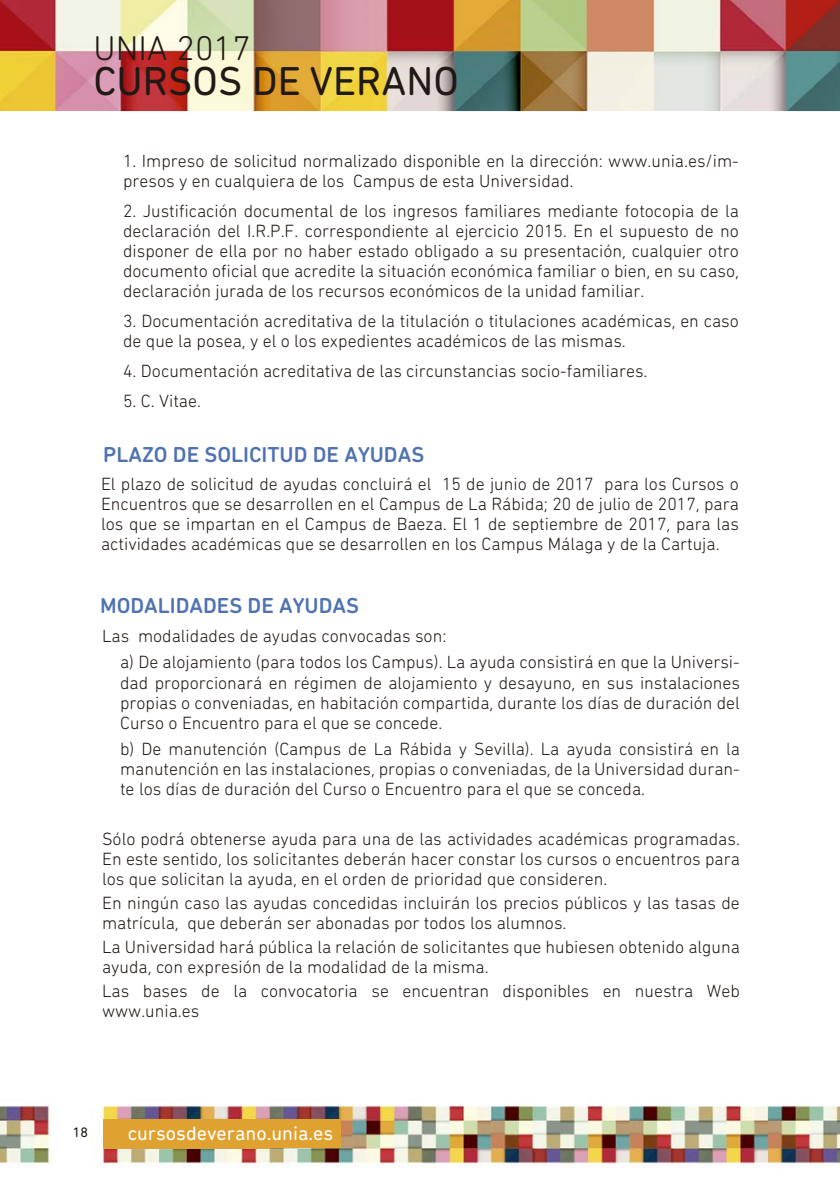
<style>
.page{position:relative;width:840px;height:1191px;background:#fff}
.page>*{position:absolute;margin:0;border:0;box-sizing:border-box;transform-origin:0 0}
.t1{font:41px "DIN Next Rounded LT Pro";color:#211915}
.t2{font:300 35px "DIN Next Rounded LT Pro";color:#211915}
.t3{font:500 22px "DIN Next Rounded LT Pro";color:#5072b1}
.t4{font:20px "DIN Next Rounded LT Pro";color:#fff}
.t5{font:300 18px/20px "DIN Next Rounded LT Pro";color:#211915}
.t6{font:14px "DIN Next Rounded LT Pro";color:#211915}
</style>
<div class="page">
<img style="left:0;top:1105px;width:839px;height:63px">
<div style="left:104px;top:1120px;width:165px;height:28px;background:#dfa230"></div>
<img style="left:0;top:0;width:839px;height:111px">
<div style="left:103px;top:1119px;width:237px;height:28px;background:#dfa230"></div>
<h2 class="t2" style="left:93px;top:28px;width:159px">UNIA 2017</h2>
<h1 class="t1" style="left:93px;top:57px;width:366px">CURSOS DE VERANO</h1>
<p class="t5" style="left:123px;top:150px;width:617px">1. Impreso de solicitud normalizado disponible en la dirección: www.unia.es/im&shy;presos y en cualquiera de los Campus de esta Universidad.</p>
<p class="t5" style="left:123px;top:201px;width:617px;text-align:justify">2. Justificación documental de los ingresos familiares mediante fotocopia de la declaración del I.R.P.F. correspondiente al ejercicio 2015. En el supuesto de no disponer de ella por no haber estado obligado a su presentación, cualquier otro documento oficial que acredite la situación económica familiar o bien, en su caso, declaración jurada de los recursos económicos de la unidad familiar.</p>
<p class="t5" style="left:123px;top:310px;width:617px">3. Documentación acreditativa de la titulación o titulaciones académicas, en caso de que la posea, y el o los expedientes académicos de las mismas.</p>
<p class="t5" style="left:123px;top:361px;width:525px">4. Documentación acreditativa de las circunstancias socio-familiares.</p>
<p class="t5" style="left:123px;top:391px;width:79px">5. C. Vitae.</p>
<p class="t3" style="left:103px;top:441px;width:322px">PLAZO DE SOLICITUD DE AYUDAS</p>
<p class="t5" style="left:101px;top:473px;width:639px;text-align:justify">El plazo de solicitud de ayudas concluirá el 15 de junio de 2017 para los Cursos o Encuentros que se desarrollen en el Campus de La Rábida; 20 de julio de 2017, para los que se impartan en el Campus de Baeza. El 1 de septiembre de 2017, para las actividades académicas que se desarrollen en los Campus Málaga y de la Cartuja.</p>
<p class="t3" style="left:100px;top:593px;width:260px">MODALIDADES DE AYUDAS</p>
<p class="t5" style="left:120px;top:623px;width:621px;line-height:26px;text-indent:-18px">Las modalidades de ayudas convocadas son:<br>a) De alojamiento (para todos los Campus). La ayuda consistirá en que la Universi-</p>
<p class="t5" style="left:120px;top:672px;width:621px;text-align:justify">dad proporcionará en régimen de alojamiento y desayuno, en sus instalaciones propias o conveniadas, en habitación compartida, durante los días de duración del Curso o Encuentro para el que se concede.</p>
<p class="t5" style="left:120px;top:738px;width:621px;text-align:justify">b) De manutención (Campus de La Rábida y Sevilla). La ayuda consistirá en la manutención en las instalaciones, propias o conveniadas, de la Universidad duran&shy;te los días de duración del Curso o Encuentro para el que se conceda.</p>
<p class="t5" style="left:102px;top:828px;width:639px;text-align:justify">Sólo podrá obtenerse ayuda para una de las actividades académicas programadas.<br>En este sentido, los solicitantes deberán hacer constar los cursos o encuentros para los que solicitan la ayuda, en el orden de prioridad que consideren.</p>
<p class="t5" style="left:102px;top:892px;width:639px">En ningún caso las ayudas concedidas incluirán los precios públicos y las tasas de matrícula, que deberán ser abonadas por todos los alumnos.</p>
<p class="t5" style="left:102px;top:936px;width:639px">La Universidad hará pública la relación de solicitantes que hubiesen obtenido alguna ayuda, con expresión de la modalidad de la misma.</p>
<p class="t5" style="left:102px;top:980px;width:639px">Las bases de la convocatoria se encuentran disponibles en nuestra Web www.unia.es</p>
<p class="t4" style="left:128px;top:1121px;width:207px">cursosdeverano.unia.es</p>
<p class="t6" style="left:73px;top:1124px;width:17px">18</p>
<p class="t4" style="left:128px;top:1122px;width:112px">www.unia. s</p>
</div>
